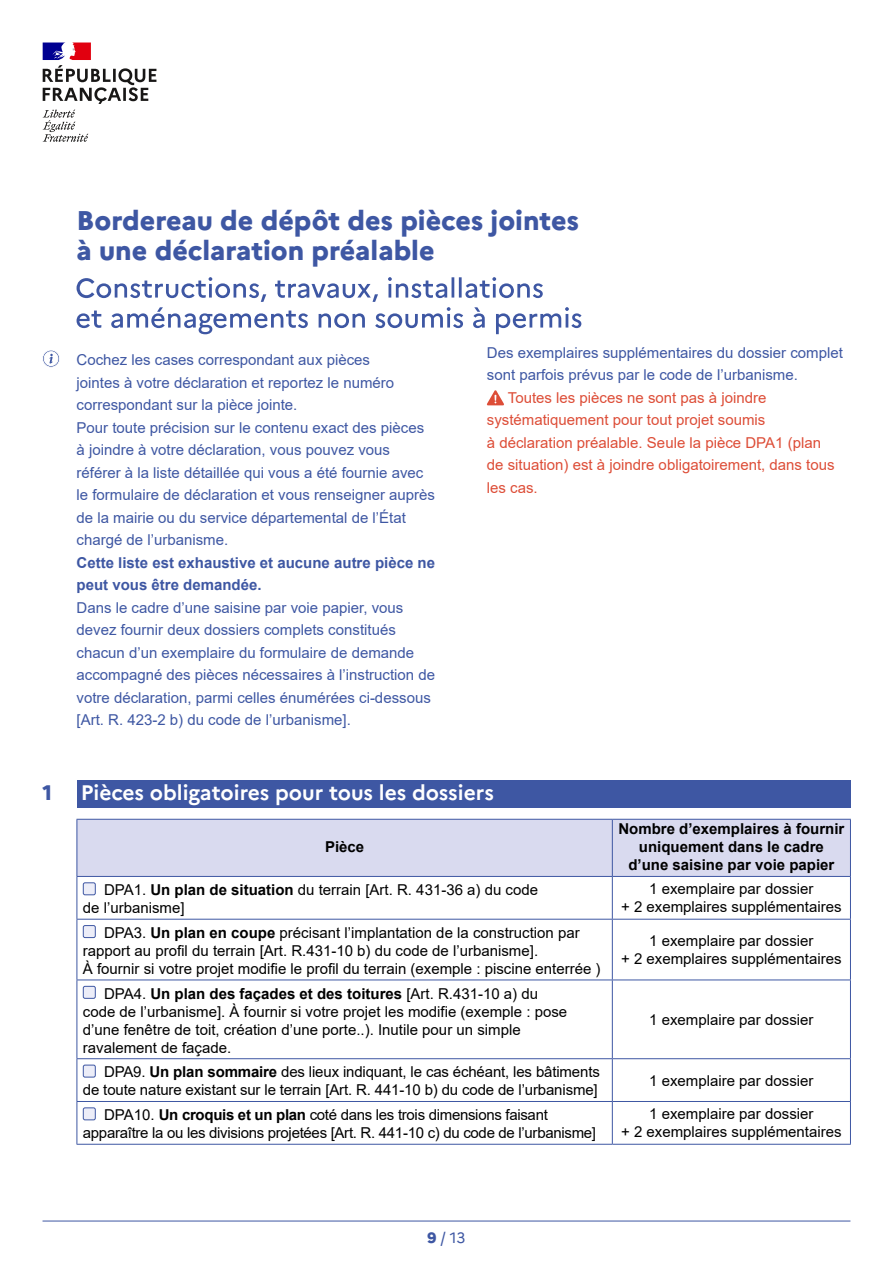
<style>
.page{position:relative;width:893px;height:1263px;background:#fff}
.page>*{position:absolute;margin:0;border:0;box-sizing:border-box;transform-origin:0 0}
.h1_-_titre_cerfa{font:800 27px/30px "Marianne";color:#3e57a3}
.h2_-_titre_cadre{font:700 21px "Marianne";color:#fff}
.h2_-_titre_cadre-2{font:800 21px "Marianne";color:#3e57a3}
.Texte_tableau_Courant{font:15px/18px "Arial";color:#000}
.LigneBleue_SousTitreCerfa_8_mm{font:15px/22.5px "Arial";color:#3e57a3}
.h5_Attention_Gras_8_mm{font:15px/22.5px "Arial";color:#dd4d37}
.Texte_tableau_Courant-2{font:15px/18px "Arial";letter-spacing:-.02em;color:#000}
.Texte_tableau_Courant-3{font:700 15px/18px "Arial";color:#000;text-align:center}
.LigneBleue_SousTitreCerfa_8_mm-2{font:700 15px/22.5px "Arial";color:#3e57a3}
.t1{font:15px "Marianne";color:#3e57a3}
.s1{font-weight:700}
.s2{font-style:inherit}
.s3{font-weight:800}
</style>
<div class="page">
<hr style="left:43px;top:1221px;width:807px;height:1px;background:#3e57a3">
<svg style="left:43px;top:43px;width:113px;height:61px"></svg>
<svg style="left:43px;top:110px;width:45px;height:32px"></svg>
<svg style="left:77px;top:277px;width:504px;height:57px"></svg>
<svg style="left:43px;top:350px;width:17px;height:17px"></svg>
<svg style="left:487px;top:390px;width:17px;height:15px"></svg>
<div style="left:77px;top:780px;width:773px;height:27px;background:#3e57a3"></div>
<div style="left:78px;top:820px;width:772px;height:56px;background:#d9daef"></div>
<hr style="left:77px;top:819px;width:535px;height:1px;background:#3e57a3">
<hr style="left:77px;top:820px;width:1px;height:56px;background:#3e57a3">
<hr style="left:612px;top:819px;width:239px;height:1px;background:#3e57a3">
<hr style="left:612px;top:820px;width:1px;height:56px;background:#3e57a3">
<hr style="left:850px;top:820px;width:1px;height:56px;background:#3e57a3">
<hr style="left:77px;top:876px;width:535px;height:1px;background:#3e57a3">
<hr style="left:77px;top:877px;width:1px;height:42px;background:#3e57a3">
<hr style="left:612px;top:876px;width:239px;height:1px;background:#3e57a3">
<hr style="left:612px;top:877px;width:1px;height:42px;background:#3e57a3">
<hr style="left:850px;top:877px;width:1px;height:42px;background:#3e57a3">
<hr style="left:77px;top:919px;width:535px;height:1px;background:#3e57a3">
<hr style="left:77px;top:919px;width:1px;height:60px;background:#3e57a3">
<hr style="left:612px;top:919px;width:239px;height:1px;background:#3e57a3">
<hr style="left:612px;top:919px;width:1px;height:60px;background:#3e57a3">
<hr style="left:850px;top:919px;width:1px;height:60px;background:#3e57a3">
<hr style="left:77px;top:979px;width:535px;height:1px;background:#3e57a3">
<hr style="left:77px;top:980px;width:1px;height:78px;background:#3e57a3">
<hr style="left:612px;top:979px;width:239px;height:1px;background:#3e57a3">
<hr style="left:612px;top:980px;width:1px;height:78px;background:#3e57a3">
<hr style="left:850px;top:980px;width:1px;height:78px;background:#3e57a3">
<hr style="left:77px;top:1058px;width:535px;height:1px;background:#3e57a3">
<hr style="left:77px;top:1059px;width:1px;height:42px;background:#3e57a3">
<hr style="left:612px;top:1058px;width:239px;height:1px;background:#3e57a3">
<hr style="left:612px;top:1059px;width:1px;height:42px;background:#3e57a3">
<hr style="left:850px;top:1059px;width:1px;height:42px;background:#3e57a3">
<hr style="left:77px;top:1101px;width:535px;height:1px;background:#3e57a3">
<hr style="left:77px;top:1102px;width:1px;height:42px;background:#3e57a3">
<hr style="left:612px;top:1101px;width:239px;height:1px;background:#3e57a3">
<hr style="left:612px;top:1102px;width:1px;height:42px;background:#3e57a3">
<hr style="left:850px;top:1102px;width:1px;height:42px;background:#3e57a3">
<hr style="left:77px;top:1144px;width:535px;height:1px;background:#3e57a3">
<hr style="left:612px;top:1144px;width:239px;height:1px;background:#3e57a3">
<div style="left:83px;top:883px;width:12px;height:12px;background:#ecedf8;border-radius:2px"></div>
<div style="left:83px;top:882px;width:13px;height:13px;border:1px solid #3e57a3;border-radius:2px"></div>
<div style="left:83px;top:925px;width:12px;height:12px;background:#ecedf8;border-radius:2px"></div>
<div style="left:83px;top:925px;width:13px;height:13px;border:1px solid #3e57a3;border-radius:2px"></div>
<div style="left:83px;top:986px;width:12px;height:12px;background:#ecedf8;border-radius:2px"></div>
<div style="left:83px;top:986px;width:13px;height:13px;border:1px solid #3e57a3;border-radius:2px"></div>
<div style="left:83px;top:1065px;width:12px;height:12px;background:#ecedf8;border-radius:2px"></div>
<div style="left:83px;top:1065px;width:13px;height:12px;border:1px solid #3e57a3;border-radius:2px"></div>
<div style="left:83px;top:1108px;width:12px;height:12px;background:#ecedf8;border-radius:2px"></div>
<div style="left:83px;top:1107px;width:13px;height:13px;border:1px solid #3e57a3;border-radius:2px"></div>
<p class="h1_-_titre_cerfa" style="left:77px;top:205px;width:504px">Bordereau de dépôt des pièces jointes à une déclaration préalable</p>
<p class="LigneBleue_SousTitreCerfa_8_mm" style="left:77px;top:348px;width:319px">Cochez les cases correspondant aux pièces jointes à votre déclaration et reportez le numéro correspondant sur la pièce jointe.</p>
<p class="LigneBleue_SousTitreCerfa_8_mm" style="left:77px;top:416px;width:360px">Pour toute précision sur le contenu exact des pièces à joindre à votre déclaration, vous pouvez vous référer à la liste détaillée qui vous a été fournie avec le formulaire de déclaration et vous renseigner auprès de la mairie ou du service départemental de l’État chargé de l’urbanisme.</p>
<p class="LigneBleue_SousTitreCerfa_8_mm-2" style="left:77px;top:551px;width:360px">Cette liste est exhaustive et aucune autre pièce ne peut vous être demandée.</p>
<p class="LigneBleue_SousTitreCerfa_8_mm" style="left:77px;top:596px;width:360px">Dans le cadre d’une saisine par voie papier, vous devez fournir deux dossiers complets constitués chacun d’un exemplaire du formulaire de demande accompagné des pièces nécessaires à l’instruction de votre déclaration, parmi celles énumérées ci-dessous [Art. R. 423-2 b) du code de l’urbanisme].</p>
<p class="LigneBleue_SousTitreCerfa_8_mm" style="left:487px;top:341px;width:357px">Des exemplaires supplémentaires du dossier complet sont parfois prévus par le code de l’urbanisme.</p>
<p class="h5_Attention_Gras_8_mm" style="left:487px;top:386px;width:349px;text-indent:21px">Toutes les pièces ne sont pas à joindre systématiquement pour tout projet soumis<br>à déclaration préalable. Seule la pièce DPA1 (plan de situation) est à joindre obligatoirement, dans tous les cas.</p>
<p class="h2_-_titre_cadre-2" style="left:43px;top:780px;width:11px">1</p>
<p class="h2_-_titre_cadre" style="left:81px;top:780px;width:415px">Pièces obligatoires pour tous les dossiers</p>
<p class="Texte_tableau_Courant-3" style="left:325px;top:838px;width:41px">Pièce</p>
<p class="Texte_tableau_Courant-3" style="left:618px;top:820px;width:227px">Nombre d’exemplaires à fournir uniquement dans le cadre d’une saisine par voie papier</p>
<p class="Texte_tableau_Courant" style="left:83px;top:881px;width:457px;text-indent:21px">DPA1. <span class="s1">Un plan de situation</span> du terrain [Art. R. 431-36 a) du code de l’urbanisme]</p>
<p class="Texte_tableau_Courant" style="left:649px;top:880px;width:166px">1 exemplaire par dossier</p>
<p class="Texte_tableau_Courant" style="left:621px;top:898px;width:222px">+ 2 exemplaires supplémentaires</p>
<p class="Texte_tableau_Courant" style="left:83px;top:923px;width:519px;text-indent:21px">DPA<span class="s2">3</span>. <span class="s1">Un plan en coupe</span> précisant l’implantation de la construction par rapport au profil du terrain [Art. R.431-10 b) du code de l’urbanisme].<br>À fournir si votre projet modifie le profil du terrain (exemple : piscine enterrée )</p>
<p class="Texte_tableau_Courant" style="left:649px;top:932px;width:166px">1 exemplaire par dossier</p>
<p class="Texte_tableau_Courant" style="left:621px;top:950px;width:222px">+ 2 exemplaires supplémentaires</p>
<p class="Texte_tableau_Courant" style="left:83px;top:984px;width:486px;text-indent:21px">DPA<span class="s2">4</span>. <span class="s1">Un plan des façades et des toitures</span> [Art. R.431-10 a) du code de l’urbanisme]. À fournir si votre projet les modifie (exemple : pose d’une fenêtre de toit, création d’une porte..). Inutile pour un simple ravalement de façade.</p>
<p class="Texte_tableau_Courant" style="left:649px;top:1010px;width:166px">1 exemplaire par dossier</p>
<p class="Texte_tableau_Courant" style="left:83px;top:1063px;width:518px;text-align:right">DPA9. <span class="s1">Un plan sommaire</span> des lieux indiquant, le cas échéant, les bâtiments<br>de toute nature existant sur le terrain [Art. R. 441-10 b) du code de l’urbanisme]</p>
<p class="Texte_tableau_Courant" style="left:649px;top:1071px;width:166px">1 exemplaire par dossier</p>
<p class="Texte_tableau_Courant-2" style="left:83px;top:1106px;width:515px;text-indent:21px">DPA10. <span class="s1">Un croquis et un plan</span> coté dans les trois dimensions faisant apparaître la ou les divisions projetées [Art. R. 441-10 c) du code de l’urbanisme]</p>
<p class="Texte_tableau_Courant" style="left:649px;top:1105px;width:166px">1 exemplaire par dossier</p>
<p class="Texte_tableau_Courant" style="left:621px;top:1123px;width:222px">+ 2 exemplaires supplémentaires</p>
<p class="t1" style="left:427px;top:1226px;width:40px"><span class="s3">9</span> / 13</p>
</div>
